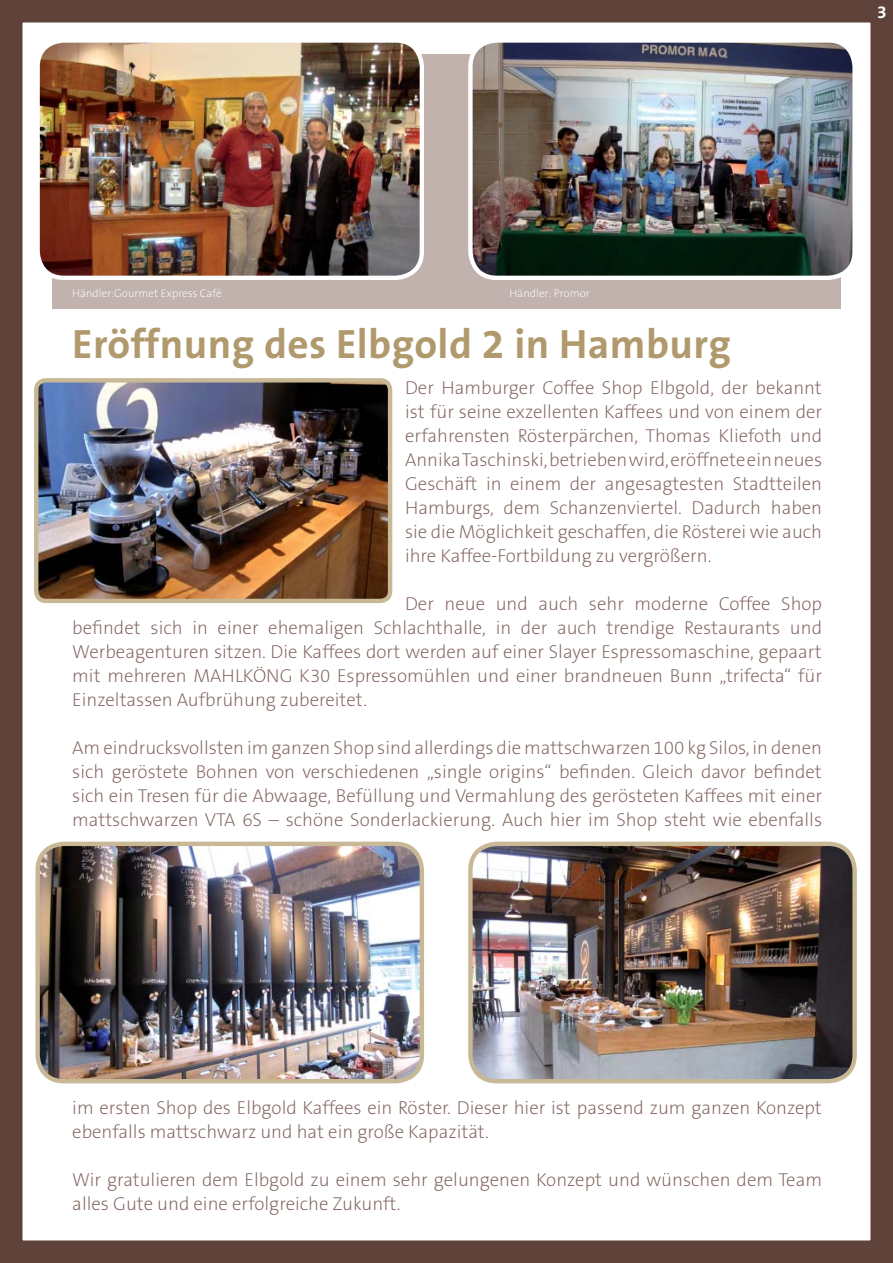
<style>
.page{position:relative;width:893px;height:1263px;background:#fff}
.page>*{position:absolute;margin:0;border:0;box-sizing:border-box;transform-origin:0 0}
.t1{font:700 41.25px "The Sans B7";letter-spacing:.01em;color:#b09a6d}
.t2{font:200 18.75px/24px "The Sans B2";color:#7f625c;text-align:justify}
.t3{font:700 17.55px "The Sans B7";color:#fff}
.t4{font:200 11.25px "The Sans B2";color:#fff}
</style>
<div class="page">
<div style="left:52px;top:54px;width:788px;height:254px;background:#c1b2ad"></div>
<div style="left:0;top:0;width:893px;height:1263px;border:22px solid #5f423a"></div>
<img style="left:38px;top:40px;width:384px;height:238px;border-radius:26px">
<div style="left:35px;top:38px;width:389px;height:242px;border:4px solid #fff;border-radius:26px"></div>
<img style="left:470px;top:40px;width:385px;height:238px;border-radius:26px">
<div style="left:468px;top:38px;width:389px;height:242px;border:4px solid #fff;border-radius:26px"></div>
<img style="left:36px;top:380px;width:354px;height:221px;border-radius:10px">
<div style="left:34px;top:378px;width:358px;height:225px;border:4px solid #c8b896;border-radius:10px"></div>
<img style="left:38px;top:844px;width:384px;height:237px;border-radius:26px">
<div style="left:35px;top:842px;width:389px;height:241px;border:4px solid #c8b896;border-radius:26px"></div>
<img style="left:470px;top:844px;width:385px;height:237px;border-radius:26px">
<div style="left:468px;top:842px;width:389px;height:241px;border:4px solid #c8b896;border-radius:26px"></div>
<p class="t3" style="left:877px;top:4px;width:11px">3</p>
<p class="t4" style="left:72px;top:288px;width:151px">Händler:Gourmet Express Café</p>
<p class="t4" style="left:510px;top:288px;width:82px">Händler: Promor</p>
<h1 class="t1" style="left:72px;top:324px;width:660px">Eröffnung des Elbgold 2 in Hamburg</h1>
<p class="t2" style="left:405px;top:377px;width:419px">Der Hamburger Coffee Shop Elbgold, der bekannt ist für seine exzellenten Kaffees und von einem der erfahrensten Rösterpärchen, Thomas Kliefoth und Annika Taschinski, betrieben wird, eröffnete ein neues Geschäft in einem der angesagtesten Stadtteilen Hamburgs, dem Schanzenviertel. Dadurch haben sie die Möglichkeit geschaffen, die Rösterei wie auch ihre Kaffee-Fortbildung zu vergrößern.</p>
<p class="t2" style="left:72px;top:593px;width:751px;text-indent:333px">Der neue und auch sehr moderne Coffee Shop befindet sich in einer ehemaligen Schlachthalle, in der auch trendige Restaurants und Werbeagenturen sitzen. Die Kaffees dort werden auf einer Slayer Espressomaschine, gepaart mit mehreren MAHLKÖNG K30 Espressomühlen und einer brandneuen Bunn „trifecta“ für Einzeltassen Aufbrühung zubereitet.</p>
<p class="t2" style="left:72px;top:737px;width:751px">Am eindrucksvollsten im ganzen Shop sind allerdings die mattschwarzen 100 kg Silos, in denen sich geröstete Bohnen von verschiedenen „single origins“ befinden. Gleich davor befindet sich ein Tresen für die Abwaage, Befüllung und Vermahlung des gerösteten Kaffees mit einer mattschwarzen VTA 6S – schöne Sonderlackierung. Auch hier im Shop steht wie ebenfalls</p>
<p class="t2" style="left:72px;top:1097px;width:751px">im ersten Shop des Elbgold Kaffees ein Röster. Dieser hier ist passend zum ganzen Konzept ebenfalls mattschwarz und hat ein große Kapazität.</p>
<p class="t2" style="left:72px;top:1169px;width:751px">Wir gratulieren dem Elbgold zu einem sehr gelungenen Konzept und wünschen dem Team alles Gute und eine erfolgreiche Zukunft.</p>
</div>
